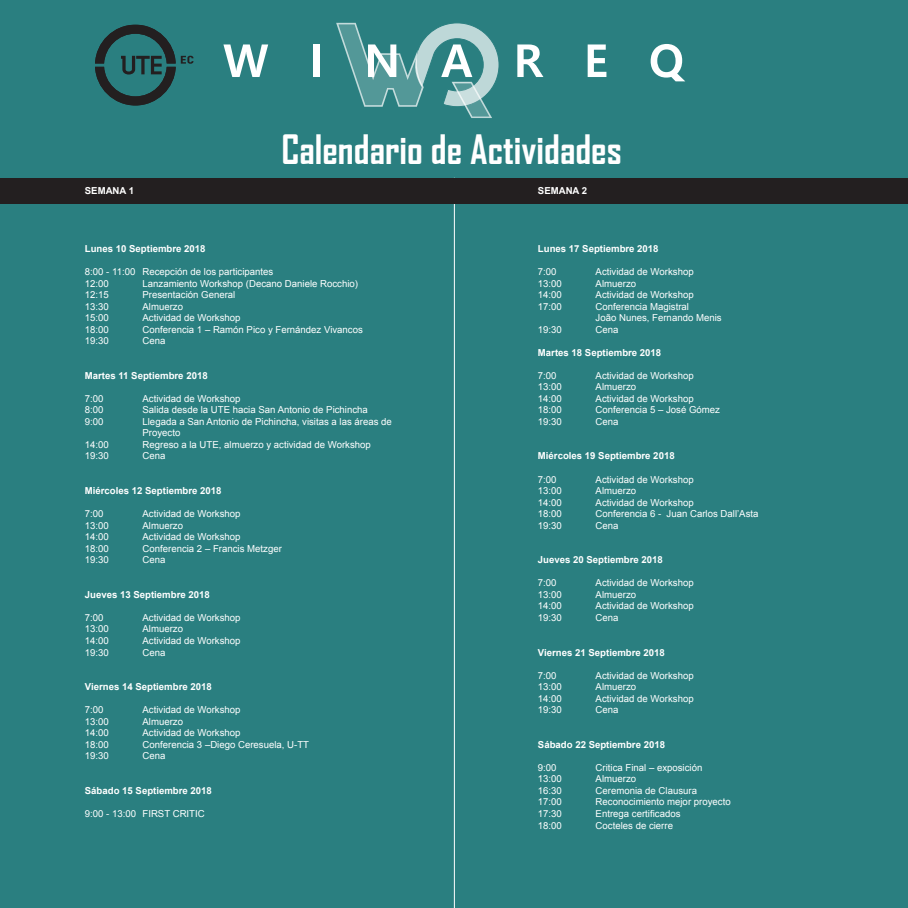
<style>
.page{position:relative;width:908px;height:908px;background:#fff}
.page>*{position:absolute;margin:0;border:0;box-sizing:border-box;transform-origin:0 0}
.t1{font:700 38.76px "Agency FB";color:#fff}
.t2{font:9.6px/11.5px "Arial";color:#fff}
.t3{font:700 9.6px "Arial";color:#fff}
</style>
<div class="page">
<div style="left:0;top:0;width:907px;height:907px;background:#2a7f80"></div>
<hr style="left:454px;top:178px;width:1px;height:729px;background:#fff">
<div style="left:0;top:178px;width:907px;height:25px;background:#231f20"></div>
<svg style="left:223px;top:44px;width:45px;height:33px"></svg>
<div style="left:313px;top:44px;width:6px;height:33px;background:#fff"></div>
<svg style="left:517px;top:44px;width:26px;height:33px"></svg>
<svg style="left:587px;top:44px;width:19px;height:33px"></svg>
<svg style="left:650px;top:44px;width:35px;height:37px"></svg>
<svg style="left:336px;top:23px;width:163px;height:95px"></svg>
<svg style="left:95px;top:25px;width:98px;height:80px"></svg>
<p class="t3" style="left:85px;top:184px;width:51px">SEMANA 1</p>
<h1 class="t1" style="left:281px;top:125px;width:342px">Calendario de Actividades</h1>
<p class="t3" style="left:537px;top:184px;width:51px">SEMANA 2</p>
<p class="t3" style="left:85px;top:242px;width:122px">Lunes 10 Septiembre 2018</p>
<p class="t2" style="left:85px;top:266px;width:190px">8:00 - 11:00 Recepción de los participantes<br>12:00</p>
<p class="t2" style="left:142px;top:277px;width:217px">Lanzamiento Workshop (Decano Daniele Rocchio)</p>
<p class="t2" style="left:85px;top:289px;width:26px">12:15</p>
<p class="t2" style="left:142px;top:289px;width:94px">Presentación General</p>
<p class="t2" style="left:85px;top:300px;width:26px">13:30</p>
<p class="t2" style="left:142px;top:300px;width:42px">Almuerzo</p>
<p class="t2" style="left:85px;top:312px;width:26px">15:00</p>
<p class="t2" style="left:142px;top:312px;width:100px">Actividad de Workshop</p>
<p class="t2" style="left:85px;top:323px;width:26px">18:00</p>
<p class="t2" style="left:142px;top:323px;width:222px">Conferencia 1 – Ramón Pico y Fernández Vivancos</p>
<p class="t2" style="left:85px;top:335px;width:26px">19:30</p>
<p class="t2" style="left:142px;top:335px;width:24px">Cena</p>
<p class="t3" style="left:85px;top:369px;width:124px">Martes 11 Septiembre 2018</p>
<p class="t2" style="left:85px;top:392px;width:20px">7:00</p>
<p class="t2" style="left:142px;top:392px;width:100px">Actividad de Workshop</p>
<p class="t2" style="left:85px;top:404px;width:20px">8:00</p>
<p class="t2" style="left:142px;top:404px;width:227px">Salida desde la UTE hacia San Antonio de Pichincha</p>
<p class="t2" style="left:85px;top:415px;width:20px">9:00</p>
<p class="t2" style="left:142px;top:415px;width:251px">Llegada a San Antonio de Pichincha, visitas a las áreas de<br>Proyecto</p>
<p class="t2" style="left:85px;top:438px;width:26px">14:00</p>
<p class="t2" style="left:142px;top:438px;width:230px">Regreso a la UTE, almuerzo y actividad de Workshop</p>
<p class="t2" style="left:85px;top:450px;width:26px">19:30</p>
<p class="t2" style="left:142px;top:450px;width:24px">Cena</p>
<p class="t3" style="left:85px;top:484px;width:138px">Miércoles 12 Septiembre 2018</p>
<p class="t2" style="left:85px;top:508px;width:20px">7:00</p>
<p class="t2" style="left:142px;top:508px;width:100px">Actividad de Workshop</p>
<p class="t2" style="left:85px;top:519px;width:26px">13:00</p>
<p class="t2" style="left:142px;top:519px;width:42px">Almuerzo</p>
<p class="t2" style="left:85px;top:531px;width:26px">14:00</p>
<p class="t2" style="left:142px;top:531px;width:100px">Actividad de Workshop</p>
<p class="t2" style="left:85px;top:542px;width:26px">18:00</p>
<p class="t2" style="left:142px;top:542px;width:141px">Conferencia 2 – Francis Metzger</p>
<p class="t2" style="left:85px;top:554px;width:26px">19:30</p>
<p class="t2" style="left:142px;top:554px;width:24px">Cena</p>
<p class="t3" style="left:85px;top:588px;width:126px">Jueves 13 Septiembre 2018</p>
<p class="t2" style="left:85px;top:611px;width:20px">7:00</p>
<p class="t2" style="left:142px;top:611px;width:100px">Actividad de Workshop</p>
<p class="t2" style="left:85px;top:623px;width:26px">13:00</p>
<p class="t2" style="left:142px;top:623px;width:42px">Almuerzo</p>
<p class="t2" style="left:85px;top:634px;width:26px">14:00</p>
<p class="t2" style="left:142px;top:634px;width:100px">Actividad de Workshop</p>
<p class="t2" style="left:85px;top:646px;width:26px">19:30</p>
<p class="t2" style="left:142px;top:646px;width:24px">Cena</p>
<p class="t3" style="left:85px;top:680px;width:128px">Viernes 14 Septiembre 2018</p>
<p class="t2" style="left:85px;top:703px;width:20px">7:00</p>
<p class="t2" style="left:142px;top:703px;width:100px">Actividad de Workshop</p>
<p class="t2" style="left:85px;top:715px;width:26px">13:00</p>
<p class="t2" style="left:142px;top:715px;width:42px">Almuerzo</p>
<p class="t2" style="left:85px;top:726px;width:26px">14:00</p>
<p class="t2" style="left:142px;top:726px;width:100px">Actividad de Workshop</p>
<p class="t2" style="left:85px;top:738px;width:26px">18:00</p>
<p class="t2" style="left:142px;top:738px;width:168px">Conferencia 3 –Diego Ceresuela, U-TT</p>
<p class="t2" style="left:85px;top:750px;width:26px">19:30</p>
<p class="t2" style="left:142px;top:750px;width:24px">Cena</p>
<p class="t3" style="left:85px;top:783px;width:128px">Sábado 15 Septiembre 2018</p>
<p class="t2" style="left:85px;top:807px;width:121px">9:00 - 13:00 FIRST CRITIC</p>
<p class="t3" style="left:537px;top:242px;width:122px">Lunes 17 Septiembre 2018</p>
<p class="t2" style="left:537px;top:266px;width:20px">7:00</p>
<p class="t2" style="left:595px;top:266px;width:100px">Actividad de Workshop</p>
<p class="t2" style="left:537px;top:277px;width:26px">13:00</p>
<p class="t2" style="left:595px;top:277px;width:42px">Almuerzo</p>
<p class="t2" style="left:537px;top:289px;width:26px">14:00</p>
<p class="t2" style="left:595px;top:289px;width:100px">Actividad de Workshop</p>
<p class="t2" style="left:537px;top:300px;width:26px">17:00</p>
<p class="t2" style="left:595px;top:300px;width:127px">Conferencia Magistral<br>João Nunes, Fernando Menis</p>
<p class="t2" style="left:537px;top:323px;width:26px">19:30</p>
<p class="t2" style="left:595px;top:323px;width:24px">Cena</p>
<p class="t3" style="left:537px;top:346px;width:125px">Martes 18 Septiembre 2018</p>
<p class="t2" style="left:537px;top:369px;width:20px">7:00</p>
<p class="t2" style="left:595px;top:369px;width:100px">Actividad de Workshop</p>
<p class="t2" style="left:537px;top:381px;width:26px">13:00</p>
<p class="t2" style="left:595px;top:381px;width:42px">Almuerzo</p>
<p class="t2" style="left:537px;top:392px;width:26px">14:00</p>
<p class="t2" style="left:595px;top:392px;width:100px">Actividad de Workshop</p>
<p class="t2" style="left:537px;top:404px;width:26px">18:00</p>
<p class="t2" style="left:595px;top:404px;width:126px">Conferencia 5 – José Gómez</p>
<p class="t2" style="left:537px;top:415px;width:26px">19:30</p>
<p class="t2" style="left:595px;top:415px;width:24px">Cena</p>
<p class="t3" style="left:537px;top:449px;width:138px">Miércoles 19 Septiembre 2018</p>
<p class="t2" style="left:537px;top:473px;width:20px">7:00</p>
<p class="t2" style="left:595px;top:473px;width:100px">Actividad de Workshop</p>
<p class="t2" style="left:537px;top:485px;width:26px">13:00</p>
<p class="t2" style="left:595px;top:485px;width:42px">Almuerzo</p>
<p class="t2" style="left:537px;top:496px;width:26px">14:00</p>
<p class="t2" style="left:595px;top:496px;width:100px">Actividad de Workshop</p>
<p class="t2" style="left:537px;top:508px;width:26px">18:00</p>
<p class="t2" style="left:595px;top:508px;width:164px">Conferencia 6 - Juan Carlos Dall’Asta</p>
<p class="t2" style="left:537px;top:519px;width:26px">19:30</p>
<p class="t2" style="left:595px;top:519px;width:24px">Cena</p>
<p class="t3" style="left:537px;top:553px;width:126px">Jueves 20 Septiembre 2018</p>
<p class="t2" style="left:537px;top:577px;width:20px">7:00</p>
<p class="t2" style="left:595px;top:577px;width:100px">Actividad de Workshop</p>
<p class="t2" style="left:537px;top:588px;width:26px">13:00</p>
<p class="t2" style="left:595px;top:588px;width:42px">Almuerzo</p>
<p class="t2" style="left:537px;top:600px;width:26px">14:00</p>
<p class="t2" style="left:595px;top:600px;width:100px">Actividad de Workshop</p>
<p class="t2" style="left:537px;top:611px;width:26px">19:30</p>
<p class="t2" style="left:595px;top:611px;width:24px">Cena</p>
<p class="t3" style="left:537px;top:645px;width:128px">Viernes 21 Septiembre 2018</p>
<p class="t2" style="left:537px;top:669px;width:20px">7:00</p>
<p class="t2" style="left:595px;top:669px;width:100px">Actividad de Workshop</p>
<p class="t2" style="left:537px;top:680px;width:26px">13:00</p>
<p class="t2" style="left:595px;top:680px;width:42px">Almuerzo</p>
<p class="t2" style="left:537px;top:692px;width:26px">14:00</p>
<p class="t2" style="left:595px;top:692px;width:100px">Actividad de Workshop</p>
<p class="t2" style="left:537px;top:703px;width:26px">19:30</p>
<p class="t2" style="left:595px;top:703px;width:24px">Cena</p>
<p class="t3" style="left:537px;top:737px;width:128px">Sábado 22 Septiembre 2018</p>
<p class="t2" style="left:537px;top:761px;width:20px">9:00</p>
<p class="t2" style="left:595px;top:761px;width:108px">Critica Final – exposición</p>
<p class="t2" style="left:537px;top:773px;width:26px">13:00</p>
<p class="t2" style="left:595px;top:773px;width:42px">Almuerzo</p>
<p class="t2" style="left:537px;top:784px;width:26px">16:30</p>
<p class="t2" style="left:595px;top:784px;width:103px">Ceremonia de Clausura</p>
<p class="t2" style="left:537px;top:796px;width:26px">17:00</p>
<p class="t2" style="left:595px;top:796px;width:136px">Reconocimiento mejor proyecto</p>
<p class="t2" style="left:537px;top:807px;width:26px">17:30</p>
<p class="t2" style="left:595px;top:807px;width:86px">Entrega certificados</p>
<p class="t2" style="left:537px;top:819px;width:26px">18:00</p>
<p class="t2" style="left:595px;top:819px;width:79px">Cocteles de cierre</p>
</div>
